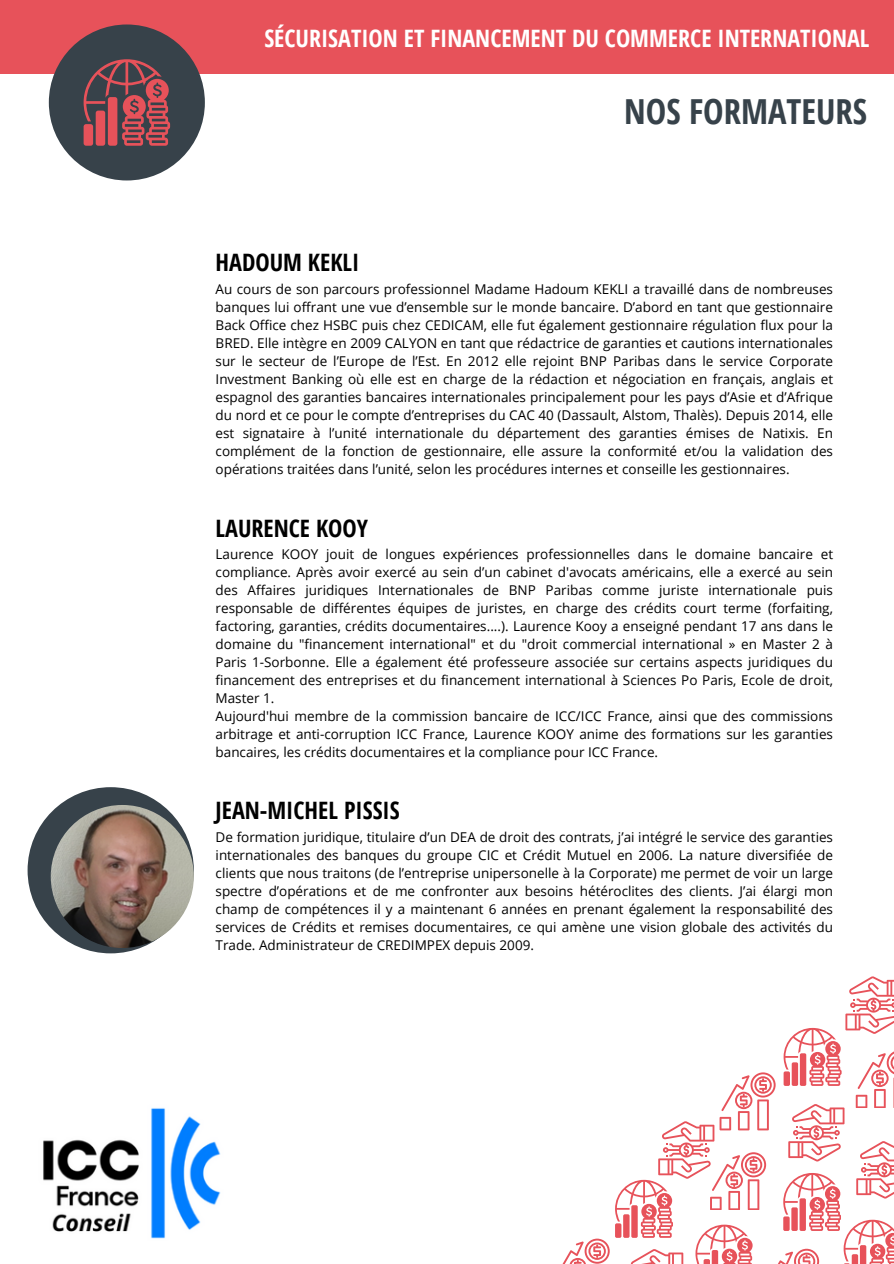
<style>
.page{position:relative;width:894px;height:1264px;background:#fff}
.page>*{position:absolute;margin:0;border:0;box-sizing:border-box;transform-origin:0 0}
.t1{font:700 34.5px "Open Sans Condensed";color:#37424a}
.t2{font:700 24px "Open Sans Condensed";color:#fff}
.t3{font:700 24px "Open Sans Condensed";color:#000}
.t4{font:13.5px/18px "Open Sans";color:#000;text-align:justify}
</style>
<div class="page">
<svg style="left:615px;top:976px;width:279px;height:288px"></svg>
<svg style="left:563px;top:1238px;width:46px;height:25px"></svg>
<div style="left:0;top:0;width:893px;height:73px;background:#e7525a"></div>
<div style="left:49px;top:24px;width:156px;height:156px;background:#37424a;border-radius:50%"></div>
<svg style="left:84px;top:59px;width:86px;height:87px"></svg>
<div style="left:28px;top:787px;width:166px;height:166px;background:#37424a;border-radius:50%"></div>
<img style="left:51px;top:805px;width:143px;height:143px;border-radius:50%">
<img style="left:43px;top:1108px;width:178px;height:131px">
<p class="t2" style="left:264px;top:22px;width:606px">SÉCURISATION ET FINANCEMENT DU COMMERCE INTERNATIONAL</p>
<p class="t3" style="left:215px;top:245px;width:145px">HADOUM KEKLI</p>
<h1 class="t1" style="left:624px;top:87px;width:244px">NOS FORMATEURS</h1>
<h2 class="t4" style="left:215px;top:280px;width:619px">Au cours de son parcours professionnel Madame Hadoum KEKLI a travaillé dans de nombreuses banques lui offrant une vue d’ensemble sur le monde bancaire. D’abord en tant que gestionnaire Back Office chez HSBC puis chez CEDICAM, elle fut également gestionnaire régulation flux pour la BRED. Elle intègre en 2009 CALYON en tant que rédactrice de garanties et cautions internationales sur le secteur de l’Europe de l’Est. En 2012 elle rejoint BNP Paribas dans le service Corporate Investment Banking où elle est en charge de la rédaction et négociation en français, anglais et espagnol des garanties bancaires internationales principalement pour les pays d’Asie et d’Afrique du nord et ce pour le compte d’entreprises du CAC 40 (Dassault, Alstom, Thalès). Depuis 2014, elle est signataire à l’unité internationale du département des garanties émises de Natixis. En complément de la fonction de gestionnaire, elle assure la conformité et/ou la validation des opérations traitées dans l’unité, selon les procédures internes et conseille les gestionnaires.</h2>
<p class="t3" style="left:215px;top:511px;width:154px">LAURENCE KOOY</p>
<p class="t4" style="left:215px;top:544px;width:619px">Laurence KOOY jouit de longues expériences professionnelles dans le domaine bancaire et compliance. Après avoir exercé au sein d’un cabinet d'avocats américains, elle a exercé au sein des Affaires juridiques Internationales de BNP Paribas comme juriste internationale puis responsable de différentes équipes de juristes, en charge des crédits court terme (forfaiting, factoring, garanties, crédits documentaires....). Laurence Kooy a enseigné pendant 17 ans dans le domaine du "financement international" et du "droit commercial international » en Master 2 à Paris 1-Sorbonne. Elle a également été professeure associée sur certains aspects juridiques du financement des entreprises et du financement international à Sciences Po Paris, Ecole de droit, Master 1.</p>
<h2 class="t4" style="left:215px;top:706px;width:618px">Aujourd'hui membre de la commission bancaire de ICC/ICC France, ainsi que des commissions arbitrage et anti-corruption ICC France, Laurence KOOY anime des formations sur les garanties bancaires, les crédits documentaires et la compliance pour ICC France.</h2>
<h2 class="t3" style="left:215px;top:793px;width:185px">JEAN-MICHEL PISSIS</h2>
<p class="t4" style="left:215px;top:828px;width:618px">De formation juridique, titulaire d’un DEA de droit des contrats, j’ai intégré le service des garanties internationales des banques du groupe CIC et Crédit Mutuel en 2006. La nature diversifiée de clients que nous traitons (de l’entreprise unipersonelle à la Corporate) me permet de voir un large spectre d’opérations et de me confronter aux besoins hétéroclites des clients. J’ai élargi mon champ de compétences il y a maintenant 6 années en prenant également la responsabilité des services de Crédits et remises documentaires, ce qui amène une vision globale des activités du Trade. Administrateur de CREDIMPEX depuis 2009.</p>
</div>
